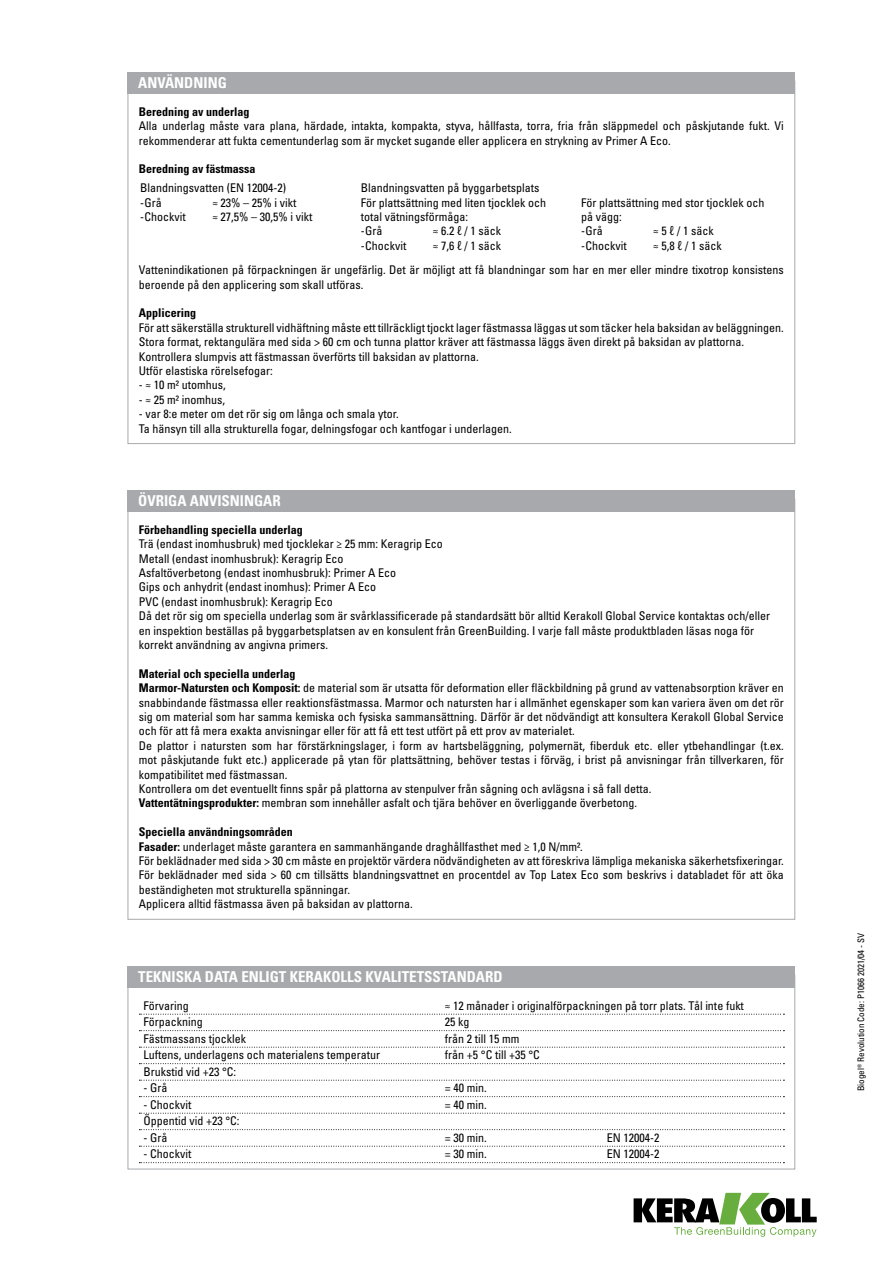
<style>
.page{position:relative;width:893px;height:1263px;background:#fff}
.page>*{position:absolute;margin:0;border:0;box-sizing:border-box;transform-origin:0 0}
.t1{font:700 condensed 15px "Univers LT Std";color:#fff}
.t2{font:condensed 12px/14.4px "Univers LT Std";color:#000}
.t3{font:700 condensed 12px "Univers LT Std";color:#000}
.t4{font:condensed 9px "Univers LT Std";color:#000}
.s1{font-weight:700}
</style>
<div class="page">
<svg style="left:634px;top:1193px;width:183px;height:44px"></svg>
<div style="left:128px;top:490px;width:667px;height:22px;background:#a7a9ac"></div>
<svg style="left:139px;top:1014px;width:645px;height:1px"></svg>
<svg style="left:139px;top:1030px;width:645px;height:1px"></svg>
<svg style="left:139px;top:1047px;width:645px;height:1px"></svg>
<svg style="left:139px;top:1063px;width:645px;height:1px"></svg>
<svg style="left:139px;top:1080px;width:645px;height:1px"></svg>
<svg style="left:139px;top:1096px;width:645px;height:1px"></svg>
<svg style="left:139px;top:1113px;width:645px;height:1px"></svg>
<svg style="left:139px;top:1129px;width:645px;height:1px"></svg>
<svg style="left:139px;top:1146px;width:645px;height:1px"></svg>
<svg style="left:139px;top:1162px;width:645px;height:1px"></svg>
<div style="left:128px;top:966px;width:667px;height:21px;background:#a7a9ac"></div>
<div style="left:128px;top:72px;width:667px;height:22px;background:#a7a9ac"></div>
<p class="t1" style="left:138px;top:74px;width:90px">ANVÄNDNING</p>
<p class="t3" style="left:139px;top:104px;width:112px">Beredning av underlag</p>
<p class="t2" style="left:139px;top:119px;width:646px">Alla underlag måste vara plana, härdade, intakta, kompakta, styva, hållfasta, torra, fria från släppmedel och påskjutande fukt. Vi rekommenderar att fukta cementunderlag som är mycket sugande eller applicera en strykning av Primer A Eco.</p>
<p class="t3" style="left:139px;top:162px;width:118px">Beredning av fästmassa</p>
<p class="t2" style="left:140px;top:181px;width:147px">Blandningsvatten (EN 12004-2) -Grå</p>
<p class="t2" style="left:212px;top:195px;width:86px">≈ 23% – 25% i vikt</p>
<p class="t2" style="left:140px;top:209px;width:47px">-Chockvit</p>
<p class="t2" style="left:212px;top:209px;width:102px">≈ 27,5% – 30,5% i vikt</p>
<p class="t2" style="left:361px;top:181px;width:187px">Blandningsvatten på byggarbetsplats<br>För plattsättning med liten tjocklek och total vätningsförmåga:<br>-Grå</p>
<p class="t2" style="left:433px;top:224px;width:70px">≈ 6.2 ℓ / 1 säck</p>
<p class="t2" style="left:361px;top:238px;width:47px">-Chockvit</p>
<p class="t2" style="left:433px;top:238px;width:70px">≈ 7,6 ℓ / 1 säck</p>
<p class="t2" style="left:581px;top:195px;width:185px">För plattsättning med stor tjocklek och på vägg:<br>-Grå</p>
<p class="t2" style="left:653px;top:224px;width:62px">≈ 5 ℓ / 1 säck</p>
<p class="t2" style="left:581px;top:238px;width:47px">-Chockvit</p>
<p class="t2" style="left:653px;top:238px;width:70px">≈ 5,8 ℓ / 1 säck</p>
<p class="t2" style="left:139px;top:263px;width:646px">Vattenindikationen på förpackningen är ungefärlig. Det är möjligt att få blandningar som har en mer eller mindre tixotrop konsistens beroende på den applicering som skall utföras.</p>
<p class="t3" style="left:139px;top:306px;width:59px">Applicering</p>
<p class="t2" style="left:139px;top:320px;width:646px">För att säkerställa strukturell vidhäftning måste ett tillräckligt tjockt lager fästmassa läggas ut som täcker hela baksidan av beläggningen.<br>Stora format, rektangulära med sida &gt; 60 cm och tunna plattor kräver att fästmassa läggs även direkt på baksidan av plattorna.<br>Kontrollera slumpvis att fästmassan överförts till baksidan av plattorna.<br>Utför elastiska rörelsefogar:</p>
<p class="t2" style="left:139px;top:378px;width:88px">- ≈ 10 m² utomhus,</p>
<p class="t2" style="left:139px;top:392px;width:88px">- ≈ 25 m² inomhus,</p>
<p class="t2" style="left:139px;top:407px;width:374px">- var 8:e meter om det rör sig om långa och smala ytor.<br>Ta hänsyn till alla strukturella fogar, delningsfogar och kantfogar i underlagen.</p>
<p class="t1" style="left:138px;top:492px;width:144px">ÖVRIGA ANVISNINGAR</p>
<p class="t3" style="left:139px;top:522px;width:165px">Förbehandling speciella underlag</p>
<p class="t2" style="left:139px;top:537px;width:633px">Trä (endast inomhusbruk) med tjocklekar ≥ 25 mm: Keragrip Eco<br>Metall (endast inomhusbruk): Keragrip Eco<br>Asfaltöverbetong (endast inomhusbruk): Primer A Eco<br>Gips och anhydrit (endast inomhus): Primer A Eco<br>PVC (endast inomhusbruk): Keragrip Eco<br>Då det rör sig om speciella underlag som är svårklassificerade på standardsätt bör alltid Kerakoll Global Service kontaktas och/eller en inspektion beställas på byggarbetsplatsen av en konsulent från GreenBuilding. I varje fall måste produktbladen läsas noga för korrekt användning av angivna primers.</p>
<p class="t2" style="left:139px;top:666px;width:646px"><span class="s1">Material och speciella underlag<br>Marmor-Natursten och Komposit:</span> de material som är utsatta för deformation eller fläckbildning på grund av vattenabsorption kräver en snabbindande fästmassa eller reaktionsfästmassa. Marmor och natursten har i allmänhet egenskaper som kan variera även om det rör sig om material som har samma kemiska och fysiska sammansättning. Därför är det nödvändigt att konsultera Kerakoll Global Service och för att få mera exakta anvisningar eller för att få ett test utfört på ett prov av materialet.<br>De plattor i natursten som har förstärkningslager, i form av hartsbeläggning, polymernät, fiberduk etc. eller ytbehandlingar (t.ex. mot påskjutande fukt etc.) applicerade på ytan för plattsättning, behöver testas i förväg, i brist på anvisningar från tillverkaren, för kompatibilitet med fästmassan.<br>Kontrollera om det eventuellt finns spår på plattorna av stenpulver från sågning och avlägsna i så fall detta.<br><span class="s1">Vattentätningsprodukter:</span> membran som innehåller asfalt och tjära behöver en överliggande överbetong.</p>
<p class="t2" style="left:139px;top:825px;width:646px"><span class="s1">Speciella användningsområden<br>Fasader:</span> underlaget måste garantera en sammanhängande draghållfasthet med ≥ 1,0 N/mm².<br>För beklädnader med sida &gt; 30 cm måste en projektör värdera nödvändigheten av att föreskriva lämpliga mekaniska säkerhetsfixeringar.<br>För beklädnader med sida &gt; 60 cm tillsätts blandningsvattnet en procentdel av Top Latex Eco som beskrivs i databladet för att öka beständigheten mot strukturella spänningar.<br>Applicera alltid fästmassa även på baksidan av plattorna.</p>
<p class="t1" style="left:138px;top:967px;width:366px">TEKNISKA DATA ENLIGT KERAKOLLS KVALITETSSTANDARD</p>
<p class="t2" style="left:143px;top:998px;width:47px">Förvaring</p>
<p class="t2" style="left:445px;top:998px;width:300px">≈ 12 månader i originalförpackningen på torr plats. Tål inte fukt</p>
<p class="t2" style="left:143px;top:1014px;width:61px">Förpackning</p>
<p class="t2" style="left:445px;top:1014px;width:26px">25 kg</p>
<p class="t2" style="left:143px;top:1031px;width:104px">Fästmassans tjocklek</p>
<p class="t2" style="left:445px;top:1031px;width:76px">från 2 till 15 mm</p>
<p class="t2" style="left:143px;top:1047px;width:238px">Luftens, underlagens och materialens temperatur</p>
<p class="t2" style="left:445px;top:1047px;width:96px">från +5 °C till +35 °C</p>
<p class="t2" style="left:143px;top:1064px;width:94px">Brukstid vid +23 °C:</p>
<p class="t2" style="left:143px;top:1080px;width:25px">- Grå</p>
<p class="t2" style="left:445px;top:1080px;width:43px">= 40 min.</p>
<p class="t2" style="left:143px;top:1097px;width:49px">- Chockvit</p>
<p class="t2" style="left:445px;top:1097px;width:43px">= 40 min.</p>
<p class="t2" style="left:143px;top:1113px;width:98px">Öppentid vid +23 °C:</p>
<p class="t2" style="left:143px;top:1130px;width:25px">- Grå</p>
<p class="t2" style="left:445px;top:1130px;width:43px">= 30 min.</p>
<p class="t2" style="left:607px;top:1130px;width:54px">EN 12004-2</p>
<p class="t2" style="left:143px;top:1146px;width:49px">- Chockvit</p>
<p class="t2" style="left:445px;top:1146px;width:43px">= 30 min.</p>
<p class="t2" style="left:607px;top:1146px;width:54px">EN 12004-2</p>
<p class="t4" style="left:855px;top:1091px;width:160px;rotate:-90deg">Biogel<sup>®</sup> Revolution Code: P1066 2021/04 - SV</p>
</div>
